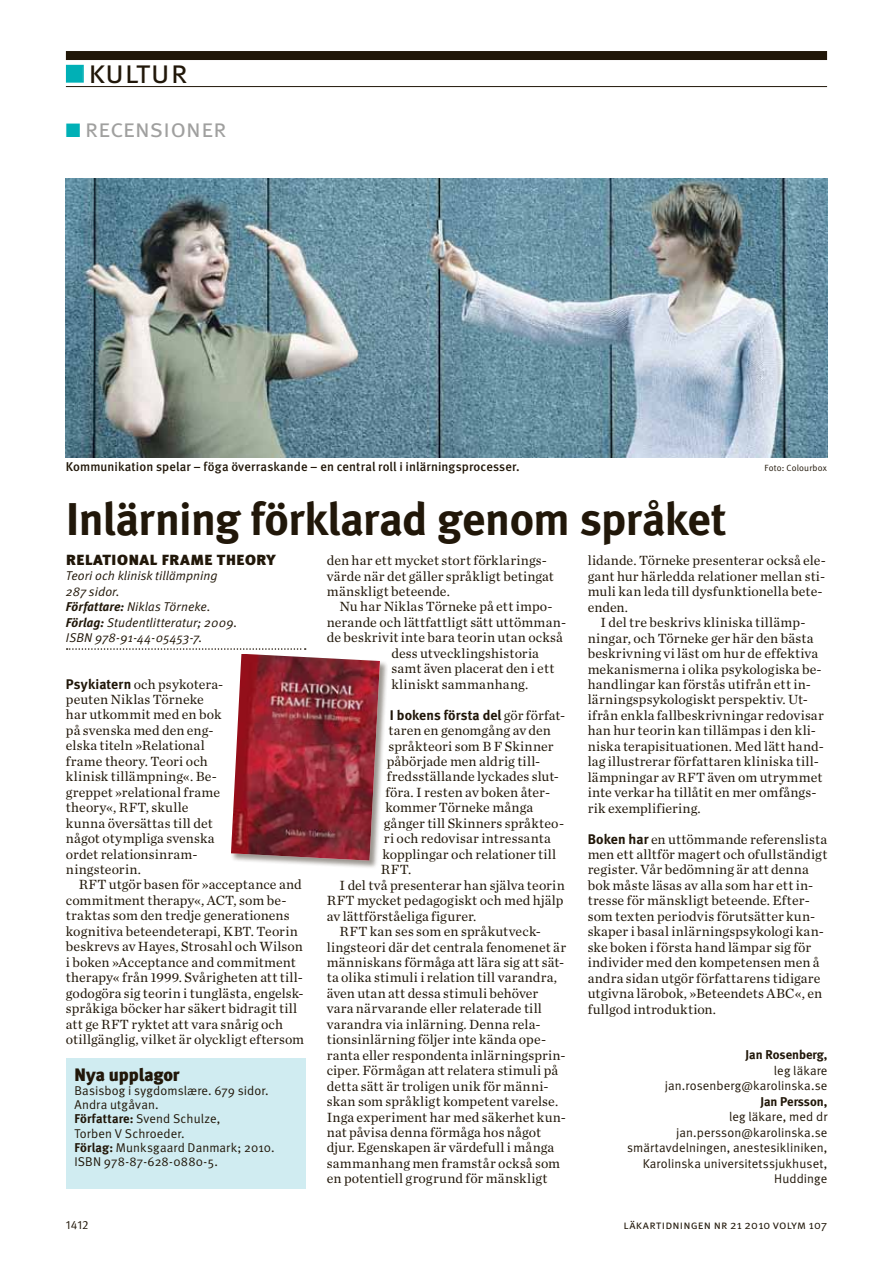
<style>
.page{position:relative;width:893px;height:1263px;background:#fff}
.page>*{position:absolute;margin:0;border:0;box-sizing:border-box;transform-origin:0 0}
.t1{font:45.9px "Meta LT Bold";letter-spacing:-.015em;color:#211709}
.t2{font:33px "Meta LT Normal Small Caps";color:#211709}
.t3{font:25.5px "Meta LT Normal Small Caps";letter-spacing:-.005em;color:#a0a09f}
.t4{font:18px "Meta LT Black Small Caps";letter-spacing:.005em;color:#211709}
.t5{font:18px "Meta LT Black";letter-spacing:-.005em;color:#211709}
.t6{font:13.95px/15.5px "Chronicle LT Text";letter-spacing:.01em;color:#211709}
.t7{font:13.95px "Meta LT Bold";letter-spacing:.01em;color:#211709}
.t8{font:12.75px/15.5px "Meta LT Normal";letter-spacing:.01em;color:#211709;text-align:right}
.t9{font:italic 12.75px/15.5px "Meta LT Normal";letter-spacing:.005em;color:#211709}
.t10{font:12.75px "Meta LT Medium";letter-spacing:.005em;color:#211709}
.t11{font:12.75px "Meta LT Bold";color:#211709}
.t12{font:12px "Meta LT Normal Small Caps";letter-spacing:.015em;color:#211709}
.t13{font:12px "Meta LT Normal Utilities";color:#211709}
.t14{font:9px "Meta LT Normal";letter-spacing:.02em;color:#211709}
.s1{color:#00b0b6}
.s2{font-family:"Meta LT Bold"}
.s3{font-family:"Chronicle LT Text"}
</style>
<div class="page">
<div style="left:66px;top:51px;width:761px;height:9px;background:#211709"></div>
<hr style="left:66px;top:86px;width:761px;height:1px;background:#211709">
<div style="left:66px;top:65px;width:18px;height:18px;border:2px solid #00b0b6"></div>
<div style="left:230px;top:653px;width:159px;height:216px;background:#211709;opacity:.45"></div>
<svg style="left:67px;top:648px;width:313px;height:212px"></svg>
<img style="left:231px;top:654px;width:149px;height:206px">
<div style="left:66px;top:1058px;width:239px;height:131px;background:#d0ecf1"></div>
<img style="left:66px;top:179px;width:761px;height:279px">
<h2 class="t2" style="left:66px;top:52px;width:123px"><span class="s1">■</span> kultur</h2>
<h3 class="t3" style="left:66px;top:113px;width:162px"><span class="s1">■</span> recensioner</h3>
<p class="t10" style="left:66px;top:459px;width:455px">Kommunikation spelar – föga överraskande – en central roll i inlärningsprocesser.</p>
<p class="t14" style="left:765px;top:463px;width:64px">Foto: Colourbox</p>
<h1 class="t1" style="left:66px;top:491px;width:661px">Inlärning förklarad genom språket</h1>
<p class="t4" style="left:66px;top:548px;width:211px">relational frame theory</p>
<p class="t9" style="left:66px;top:568px;width:173px">Teori och klinisk tillämpning<br>287 sidor.<br><span class="s2">Författare:</span> Niklas Törneke.<br><span class="s2">Förlag:</span> Studentlitteratur; 2009.<br>ISBN 978-91-44-05453-7.</p>
<p class="t6" style="left:66px;top:676px;width:159px"><span class="s2">Psykiatern</span> och psykotera&shy;peuten Niklas Törneke har utkommit med en bok på svenska med den eng&shy;elska titeln »Relational frame theory. Teori och klinisk tillämpning«. Be&shy;greppet »relational frame theory«, RFT, skulle kunna översättas till det något otympliga svenska ordet relationsinram&shy;ningsteorin.</p>
<p class="t6" style="left:66px;top:877px;width:240px;text-indent:13px">RFT utgör basen för »acceptance and commitment therapy«, ACT, som be&shy;traktas som den tredje generationens kognitiva beteendeterapi, KBT. Teorin beskrevs av Hayes, Strosahl och Wilson i boken »Acceptance and commitment therapy« från 1999. Svårigheten att till&shy;godogöra sig teorin i tunglästa, engelsk&shy;språkiga böcker har säkert bidragit till att ge RFT ryktet att vara snårig och otillgänglig, vilket är olyckligt eftersom</p>
<p class="t5" style="left:74px;top:1063px;width:107px">Nya upplagor</p>
<p class="t8" style="left:74px;top:1083px;width:202px;line-height:14.2px;text-align:left">Basisbog i sygdomslære. 679 sidor.<br>Andra utgåvan.<br><span class="s2">Författare:</span> Svend Schulze,<br>Torben V Schroeder.<br><span class="s2">Förlag:</span> Munksgaard Danmark; 2010.<br>ISBN 978-87-628-0880-5.</p>
<p class="t6" style="left:327px;top:552px;width:228px">den har ett mycket stort förklarings&shy;värde när det gäller språkligt betingat mänskligt beteende.</p>
<p class="t6" style="left:340px;top:599px;width:215px">Nu har Niklas Törneke på ett impo-</p>
<p class="t6" style="left:327px;top:614px;width:241px">nerande och lättfattligt sätt uttömman-</p>
<p class="t6" style="left:327px;top:630px;width:237px">de beskrivit inte bara teorin utan också</p>
<p class="t6" style="left:391px;top:645px;width:149px">dess utvecklingshistoria</p>
<p class="t6" style="left:391px;top:661px;width:164px">samt även placerat den i ett</p>
<p class="t6" style="left:391px;top:676px;width:138px">kliniskt sammanhang.</p>
<p class="t7" style="left:390px;top:706px;width:177px">I bokens första del <span class="s3">gör förfat-</span></p>
<p class="t6" style="left:388px;top:722px;width:164px">taren en genomgång av den</p>
<p class="t6" style="left:388px;top:738px;width:167px">språkteori som B F Skinner</p>
<p class="t6" style="left:387px;top:753px;width:155px">påbörjade men aldrig till-</p>
<p class="t6" style="left:387px;top:769px;width:174px">fredsställande lyckades slut-</p>
<p class="t6" style="left:385px;top:784px;width:166px">föra. I resten av boken åter-</p>
<p class="t6" style="left:385px;top:800px;width:149px">kommer Törneke många</p>
<p class="t6" style="left:384px;top:815px;width:182px">gånger till Skinners språkteo-</p>
<p class="t6" style="left:384px;top:831px;width:168px">ri och redovisar intressanta</p>
<p class="t6" style="left:382px;top:846px;width:175px">kopplingar och relationer till</p>
<p class="t6" style="left:381px;top:862px;width:32px">RFT.</p>
<p class="t6" style="left:340px;top:877px;width:227px">I del två presenterar han själva teorin</p>
<p class="t6" style="left:327px;top:893px;width:238px">RFT mycket pedagogiskt och med hjälp</p>
<p class="t6" style="left:327px;top:908px;width:151px">av lättförståeliga figurer.</p>
<p class="t6" style="left:340px;top:923px;width:203px">RFT kan ses som en språkutveck-</p>
<p class="t6" style="left:327px;top:939px;width:241px">lingsteori där det centrala fenomenet är</p>
<p class="t6" style="left:327px;top:954px;width:239px">människans förmåga att lära sig att sät-</p>
<p class="t6" style="left:327px;top:970px;width:232px">ta olika stimuli i relation till varandra,</p>
<p class="t6" style="left:327px;top:985px;width:213px">även utan att dessa stimuli behöver</p>
<p class="t6" style="left:327px;top:1001px;width:217px">vara närvarande eller relaterade till</p>
<p class="t6" style="left:327px;top:1016px;width:215px">varandra via inlärning. Denna rela-</p>
<p class="t6" style="left:327px;top:1032px;width:221px">tionsinlärning följer inte kända ope-</p>
<p class="t6" style="left:327px;top:1047px;width:240px">ranta eller respondenta inlärningsprin-</p>
<p class="t6" style="left:327px;top:1063px;width:233px">ciper. Förmågan att relatera stimuli på</p>
<p class="t6" style="left:327px;top:1078px;width:222px">detta sätt är troligen unik för männi-</p>
<p class="t6" style="left:327px;top:1093px;width:233px">skan som språkligt kompetent varelse.</p>
<p class="t6" style="left:327px;top:1109px;width:241px">Inga experiment har med säkerhet kun-</p>
<p class="t6" style="left:327px;top:1124px;width:216px">nat påvisa denna förmåga hos något</p>
<p class="t6" style="left:327px;top:1140px;width:229px">djur. Egenskapen är värdefull i många</p>
<p class="t6" style="left:327px;top:1155px;width:235px">sammanhang men framstår också som</p>
<p class="t6" style="left:327px;top:1171px;width:222px">en potentiell grogrund för mänskligt</p>
<p class="t6" style="left:588px;top:553px;width:240px">lidande. Törneke presenterar också ele&shy;gant hur härledda relationer mellan sti&shy;muli kan leda till dysfunktionella bete&shy;enden.</p>
<p class="t6" style="left:588px;top:615px;width:238px;text-indent:13px">I del tre beskrivs kliniska tillämp&shy;ningar, och Törneke ger här den bästa beskrivning vi läst om hur de effektiva mekanismerna i olika psykologiska be&shy;handlingar kan förstås utifrån ett in&shy;lärningspsykologiskt perspektiv. Ut&shy;ifrån enkla fallbeskrivningar redovisar han hur teorin kan tillämpas i den kli&shy;niska terapisituationen. Med lätt hand&shy;lag illustrerar författaren kliniska til - lämpningar av RFT även om utrymmet inte verkar ha tillåtit en mer omfångs&shy;rik exemplifiering.</p>
<p class="t6" style="left:588px;top:831px;width:241px"><span class="s2">Boken har</span> en uttömmande referenslista men ett alltför magert och ofullständigt register. Vår bedömning är att denna bok måste läsas av alla som har ett in&shy;tresse för mänskligt beteende. Efter&shy;som texten periodvis förutsätter kun&shy;skaper i basal inlärningspsykologi kan&shy;ske boken i första hand lämpar sig för individer med den kompetensen men å andra sidan utgör författarens tidigare utgivna lärobok, »Beteendets ABC«, en fullgod introduktion.</p>
<p class="t11" style="left:746px;top:1047px;width:83px">Jan Rosenberg,</p>
<p class="t8" style="left:665px;top:1062px;width:164px">leg läkare jan.rosenberg@karolinska.se</p>
<p class="t11" style="left:760px;top:1094px;width:69px">Jan Persson,</p>
<p class="t8" style="left:627px;top:1109px;width:202px">leg läkare, med dr jan.persson@karolinska.se smärtavdelningen, anestesikliniken,<br>Karolinska universitetssjukhuset,<br>Huddinge</p>
<p class="t13" style="left:66px;top:1218px;width:24px">1412</p>
<p class="t12" style="left:624px;top:1218px;width:205px">läkartidningen nr 21 2010 volym 107</p>
</div>
